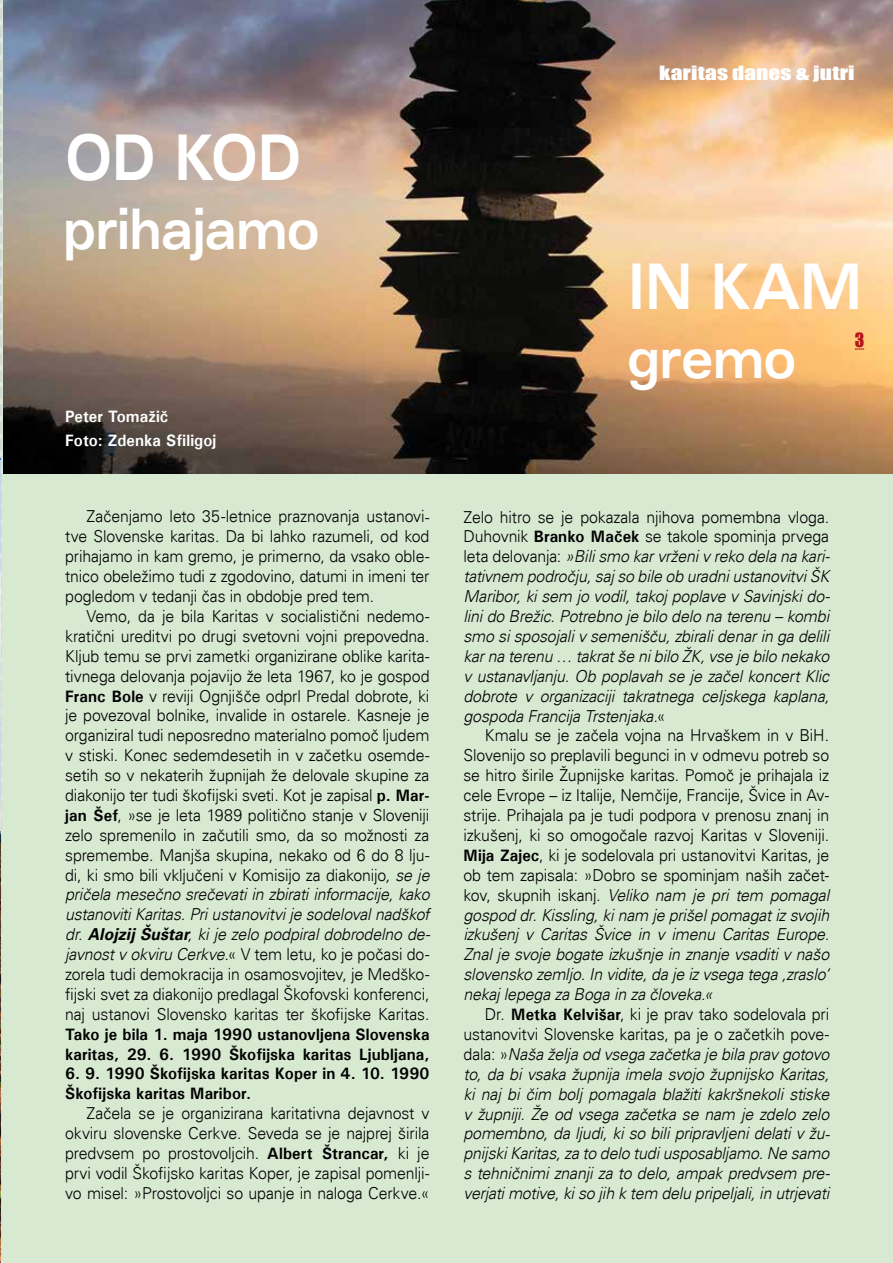
<style>
.page{position:relative;width:893px;height:1263px;background:#d8e9d2}
.page>*{position:absolute;margin:0;border:0;box-sizing:border-box;transform-origin:0 0}
.t1{font:700 expanded 63.3px "Univers";letter-spacing:-.01em;color:#fff;scale:.78 1}
.t2{font:700 expanded 56.25px "Univers";letter-spacing:-.02em;color:#fff;scale:.78 1}
.t3{font:18px "Impact";letter-spacing:.005em;color:#fff;scale:1.3 1}
.t4{font:18px "Impact";color:#b5121b}
.t5{font:300 16.5px/20px "Univers";letter-spacing:-.01em;color:#000;text-align:justify;scale:.96 1}
.t6{font:italic 300 16.5px/20px "Univers";letter-spacing:-.01em;color:#000;text-align:justify;scale:.96 1}
.t7{font:700 16.5px/20px "Univers";letter-spacing:.005em;color:#000;scale:.96 1}
.t8{font:700 16.5px/23.9px "Univers";letter-spacing:.005em;color:#fff;scale:.96 1}
.s1{font-weight:700}
.s2{font-style:italic}
.s3{font-weight:700;font-style:italic}
.s4{font-style:normal}
.s5{font-weight:700;font-style:normal}
</style>
<div class="page">
<img style="left:3px;top:0;width:890px;height:473px">
<svg style="left:0;top:0;width:2px;height:1263px;background:#d9dbdc"></svg>
<img style="left:0;top:458px;width:1px;height:805px">
<hr style="left:0;top:460px;width:1px;height:370px;background:#fff">
<h1 class="t1" style="left:65px;top:121px;width:305px">OD KOD</h1>
<h2 class="t2" style="left:63px;top:197px;width:330px">prihajamo</h2>
<p class="t8" style="left:65px;top:404px;width:159px">Peter Tomažič<br>Foto: Zdenka Sfiligoj</p>
<p class="t5" style="left:65px;top:507px;width:381px;text-indent:21px">Začenjamo leto 35-letnice praznovanja ustanovi&shy;tve Slovenske karitas. Da bi lahko razumeli, od kod prihajamo in kam gremo, je primerno, da vsako oble&shy;tnico obeležimo tudi z zgodovino, datumi in imeni ter pogledom v tedanji čas in obdobje pred tem.</p>
<p class="t5" style="left:65px;top:606px;width:382px;text-indent:21px">Vemo, da je bila Karitas v socialistični nedemo&shy;kratični ureditvi po drugi svetovni vojni prepovedna.<br>Kljub temu se prvi zametki organizirane oblike karita&shy;tivnega delovanja pojavijo že leta 1967, ko je gospod <span class="s1">Franc Bole</span> v reviji Ognjišče odprl Predal dobrote, ki je povezoval bolnike, invalide in ostarele. Kasneje je organiziral tudi neposredno materialno pomoč ljudem v stiski. Konec sedemdesetih in v začetku osemde&shy;setih so v nekaterih župnijah že delovale skupine za diakonijo ter tudi škofijski sveti. Kot je zapisal <span class="s1">p. Mar&shy;jan Šef</span>, »se je leta 1989 politično stanje v Sloveniji zelo spremenilo in začutili smo, da so možnosti za spremembe. Manjša skupina, nekako od 6 do 8 lju&shy;di, ki smo bili vključeni v Komisijo za diakonijo<span class="s2">, se je pričela mesečno srečevati in zbirati informacije, kako ustanoviti Karitas. Pri ustanovitvi je sodeloval nadškof dr.</span> <span class="s3">Alojzij Šuštar</span><span class="s2">, ki je zelo podpiral dobrodelno de&shy;javnost v okviru Cerkve.</span>« V tem letu, ko je počasi do&shy;zorela tudi demokracija in osamosvojitev, je Medško&shy;fijski svet za diakonijo predlagal Škofovski konferenci, naj ustanovi Slovensko karitas ter škofijske Karitas.</p>
<p class="t7" style="left:65px;top:1024px;width:381px">Tako je bila 1. maja 1990 ustanovljena Slovenska karitas, 29. 6. 1990 Škofijska karitas Ljubljana,</p>
<p class="t7" style="left:65px;top:1063px;width:381px">6. 9. 1990 Škofijska karitas Koper in 4. 10. 1990<br>Škofijska karitas Maribor.</p>
<p class="t5" style="left:65px;top:1103px;width:381px;text-indent:21px">Začela se je organizirana karitativna dejavnost v okviru slovenske Cerkve. Seveda se je najprej širila predvsem po prostovoljcih. <span class="s1">Albert Štrancar,</span> ki je prvi vodil Škofijsko karitas Koper, je zapisal pomenlji&shy;vo misel: »Prostovoljci so upanje in naloga Cerkve.«</p>
<p class="t3" style="left:659px;top:59px;width:152px">karitas danes &amp; jutri</p>
<h1 class="t1" style="left:628px;top:251px;width:302px">IN KAM</h1>
<h2 class="t2" style="left:628px;top:326px;width:218px">gremo</h2>
<p class="t4" style="left:855px;top:326px;width:11px">3</p>
<p class="t6" style="left:463px;top:507px;width:383px"><span class="s4">Zelo hitro se je pokazala njihova pomembna vloga.<br>Duhovnik</span> <span class="s5">Branko Maček</span> <span class="s4">se takole spominja prvega leta delovanja:</span> »Bili smo kar vrženi v reko dela na kari&shy;tativnem področju, saj so bile ob uradni ustanovitvi ŠK Maribor, ki sem jo vodil, takoj poplave v Savinjski do&shy;lini do Brežic. Potrebno je bilo delo na terenu – kombi smo si sposojali v semenišču, zbirali denar in ga delili kar na terenu … takrat še ni bilo ŽK, vse je bilo nekako v ustanavljanju. Ob poplavah se je začel koncert Klic dobrote v organizaciji takratnega celjskega kaplana, gospoda Francija Trstenjaka.<span class="s4">«</span></p>
<p class="t5" style="left:463px;top:726px;width:382px;text-indent:21px">Kmalu se je začela vojna na Hrvaškem in v BiH.<br>Slovenijo so preplavili begunci in v odmevu potreb so se hitro širile Župnijske karitas. Pomoč je prihajala iz cele Evrope – iz Italije, Nemčije, Francije, Švice in Av&shy;strije. Prihajala pa je tudi podpora v prenosu znanj in izkušenj, ki so omogočale razvoj Karitas v Sloveniji.<br><span class="s1">Mija Zajec</span>, ki je sodelovala pri ustanovitvi Karitas, je ob tem zapisala: »Dobro se spominjam naših začet&shy;kov, skupnih iskanj<span class="s2">. Veliko nam je pri tem pomagal gospod dr. Kissling, ki nam je prišel pomagat iz svojih izkušenj v Caritas Švice in v imenu Caritas Europe.<br>Znal je svoje bogate izkušnje in znanje vsaditi v našo slovensko zemljo. In vidite, da je iz vsega tega ‚zraslo‘ nekaj lepega za Boga in za človeka.«</span></p>
<p class="t6" style="left:463px;top:1004px;width:383px;text-indent:21px"><span class="s4">Dr.</span> <span class="s5">Metka Kelvišar</span><span class="s4">, ki je prav tako sodelovala pri ustanovitvi Slovenske karitas, pa je o začetkih pove&shy;dala: »</span>Naša želja od vsega začetka je bila prav gotovo to, da bi vsaka župnija imela svojo župnijsko Karitas, ki naj bi čim bolj pomagala blažiti kakršnekoli stiske v župniji. Že od vsega začetka se nam je zdelo zelo pomembno, da ljudi, ki so bili pripravljeni delati v žu&shy;pnijski Karitas, za to delo tudi usposabljamo. Ne samo s tehničnimi znanji za to delo, ampak predvsem pre&shy;verjati motive, ki so jih k tem delu pripeljali, in utrjevati</p>
</div>
